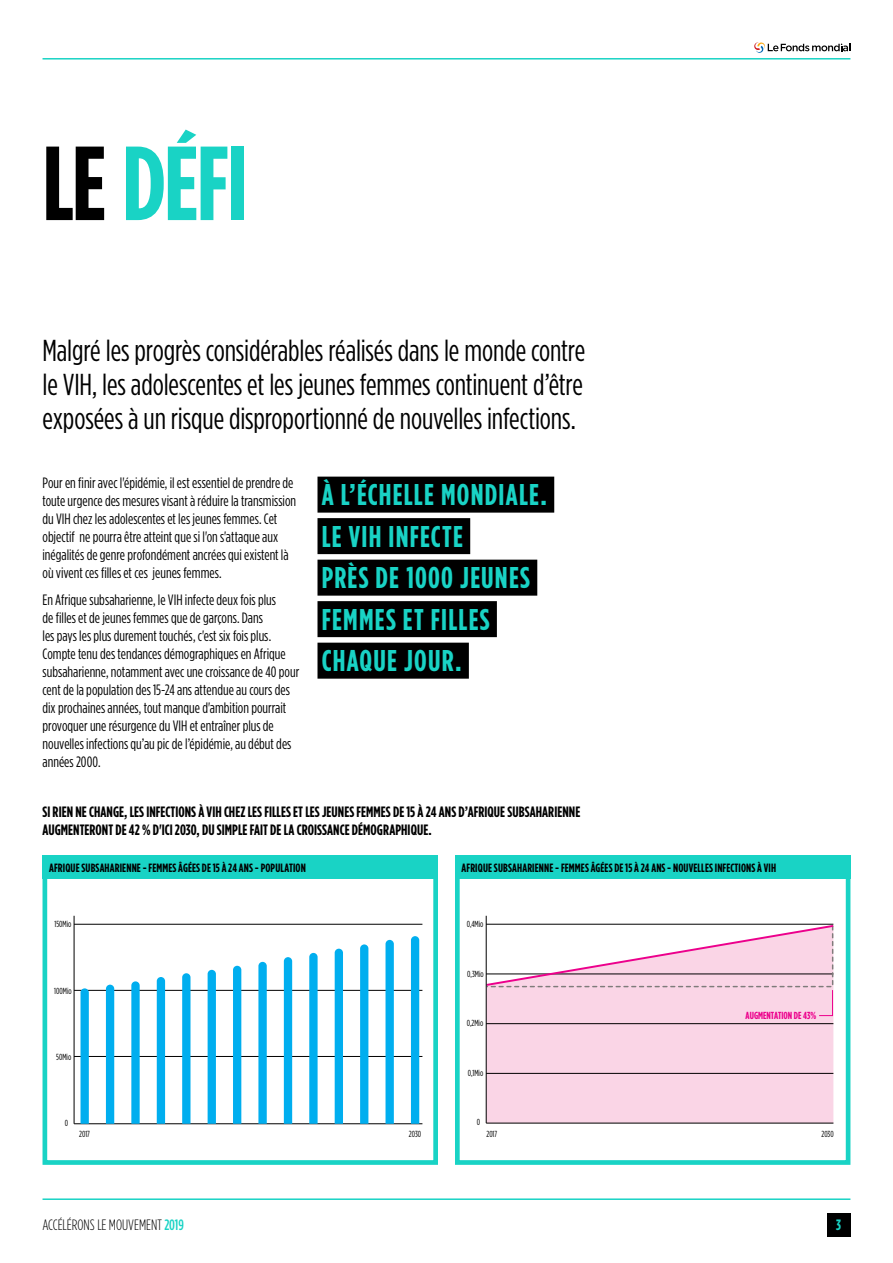
<style>
.page{position:relative;width:893px;height:1263px;background:#fff}
.page>*{position:absolute;margin:0;border:0;box-sizing:border-box;transform-origin:0 0}
.t1{font:700 105px "Gotham Condensed";letter-spacing:-.02em;color:#19d3c5}
.t2{font:30.3px/34.3px "Gotham Condensed";letter-spacing:-.005em;color:#000;text-align:justify}
.t3{font:700 30px/41.5px "Gotham Condensed";letter-spacing:.04em;color:#19d3c5}
.t4{font:15px/18px "Gotham Condensed";color:#000}
.t5{font:700 15px/18px "Gotham Condensed";letter-spacing:.005em;color:#000}
.t6{font:300 15px "Gotham Condensed";color:#000}
.t7{font:700 15px "Gotham Condensed";color:#19d3c5}
.t8{font:700 12px "Gotham Condensed";letter-spacing:.015em;color:#000}
.t9{font:700 10.2px "Gotham Condensed";color:#ec008c}
.t10{font:8.85px "Gotham Condensed";color:#000}
.s1{color:#000}
.s2{font-weight:500;color:#19d3c5}
</style>
<div class="page">
<hr style="left:43px;top:58px;width:807px;height:2px;background:#19d3c5">
<hr style="left:43px;top:1198px;width:807px;height:2px;background:#19d3c5">
<div style="left:827px;top:1213px;width:23px;height:24px;background:#000"></div>
<svg style="left:754px;top:42px;width:96px;height:11px"></svg>
<div style="left:317px;top:477px;width:237px;height:36px;background:#000"></div>
<div style="left:317px;top:518px;width:153px;height:36px;background:#000"></div>
<div style="left:317px;top:560px;width:220px;height:36px;background:#000"></div>
<div style="left:317px;top:601px;width:180px;height:36px;background:#000"></div>
<div style="left:317px;top:643px;width:152px;height:36px;background:#000"></div>
<svg style="left:42px;top:862px;width:396px;height:303px"></svg>
<svg style="left:455px;top:862px;width:396px;height:303px"></svg>
<div style="left:43px;top:856px;width:395px;height:23px;background:#19d3c5"></div>
<div style="left:455px;top:856px;width:395px;height:23px;background:#19d3c5"></div>
<h1 class="t1" style="left:43px;top:122px;width:207px"><span class="s1">LE</span> DÉFI</h1>
<h2 class="t2" style="left:43px;top:333px;width:544px">Malgré les progrès considérables réalisés dans le monde contre le VIH, les adolescentes et les jeunes femmes continuent d’être exposées à un risque disproportionné de nouvelles infections.</h2>
<p class="t4" style="left:43px;top:474px;width:255px">Pour en finir avec l'épidémie, il est essentiel de prendre de toute urgence des mesures visant à réduire la transmission du VIH chez les adolescentes et les jeunes femmes. Cet objectif ne pourra être atteint que si l'on s'attaque aux inégalités de genre profondément ancrées qui existent là où vivent ces filles et ces jeunes femmes.</p>
<p class="t4" style="left:43px;top:590px;width:258px">En Afrique subsaharienne, le VIH infecte deux fois plus<br>de filles et de jeunes femmes que de garçons. Dans<br>les pays les plus durement touchés, c'est six fois plus.<br>Compte tenu des tendances démographiques en Afrique subsaharienne, notamment avec une croissance de 40 pour cent de la population des 15-24 ans attendue au cours des dix prochaines années, tout manque d'ambition pourrait provoquer une résurgence du VIH et entraîner plus de nouvelles infections qu’au pic de l’épidémie, au début des années 2000.</p>
<h3 class="t3" style="left:322px;top:474px;width:227px">À L’ÉCHELLE MONDIALE.<br>LE VIH INFECTE<br>PRÈS DE 1000 JEUNES<br>FEMMES ET FILLES<br>CHAQUE JOUR.</h3>
<p class="t5" style="left:43px;top:803px;width:539px">SI RIEN NE CHANGE, LES INFECTIONS À VIH CHEZ LES FILLES ET LES JEUNES FEMMES DE 15 À 24 ANS D’AFRIQUE SUBSAHARIENNE<br>AUGMENTERONT DE 42 % D'ICI 2030, DU SIMPLE FAIT DE LA CROISSANCE DÉMOGRAPHIQUE.</p>
<p class="t8" style="left:49px;top:860px;width:258px">AFRIQUE SUBSAHARIENNE - FEMMES ÂGÉES DE 15 À 24 ANS - POPULATION</p>
<p class="t8" style="left:462px;top:860px;width:316px">AFRIQUE SUBSAHARIENNE - FEMMES ÂGÉES DE 15 À 24 ANS - NOUVELLES INFECTIONS À VIH</p>
<p class="t10" style="left:54px;top:919px;width:19px">150Mio</p>
<p class="t10" style="left:54px;top:985px;width:19px">100Mio</p>
<p class="t10" style="left:56px;top:1052px;width:17px">50Mio</p>
<p class="t10" style="left:65px;top:1118px;width:5px">0</p>
<p class="t10" style="left:79px;top:1129px;width:12px">2017</p>
<p class="t10" style="left:409px;top:1129px;width:14px">2030</p>
<p class="t10" style="left:467px;top:919px;width:18px">0,4Mio</p>
<p class="t10" style="left:467px;top:968px;width:18px">0,3Mio</p>
<p class="t10" style="left:467px;top:1018px;width:18px">0,2Mio</p>
<p class="t10" style="left:468px;top:1068px;width:17px">0,1Mio</p>
<p class="t10" style="left:477px;top:1117px;width:5px">0</p>
<p class="t9" style="left:746px;top:1009px;width:72px">AUGMENTATION DE 43%</p>
<p class="t10" style="left:486px;top:1128px;width:12px">2017</p>
<p class="t10" style="left:821px;top:1128px;width:14px">2030</p>
<p class="t6" style="left:43px;top:1217px;width:143px">ACCÉLÉRONS LE MOUVEMENT <span class="s2">2019</span></p>
<p class="t7" style="left:836px;top:1216px;width:6px">3</p>
</div>
